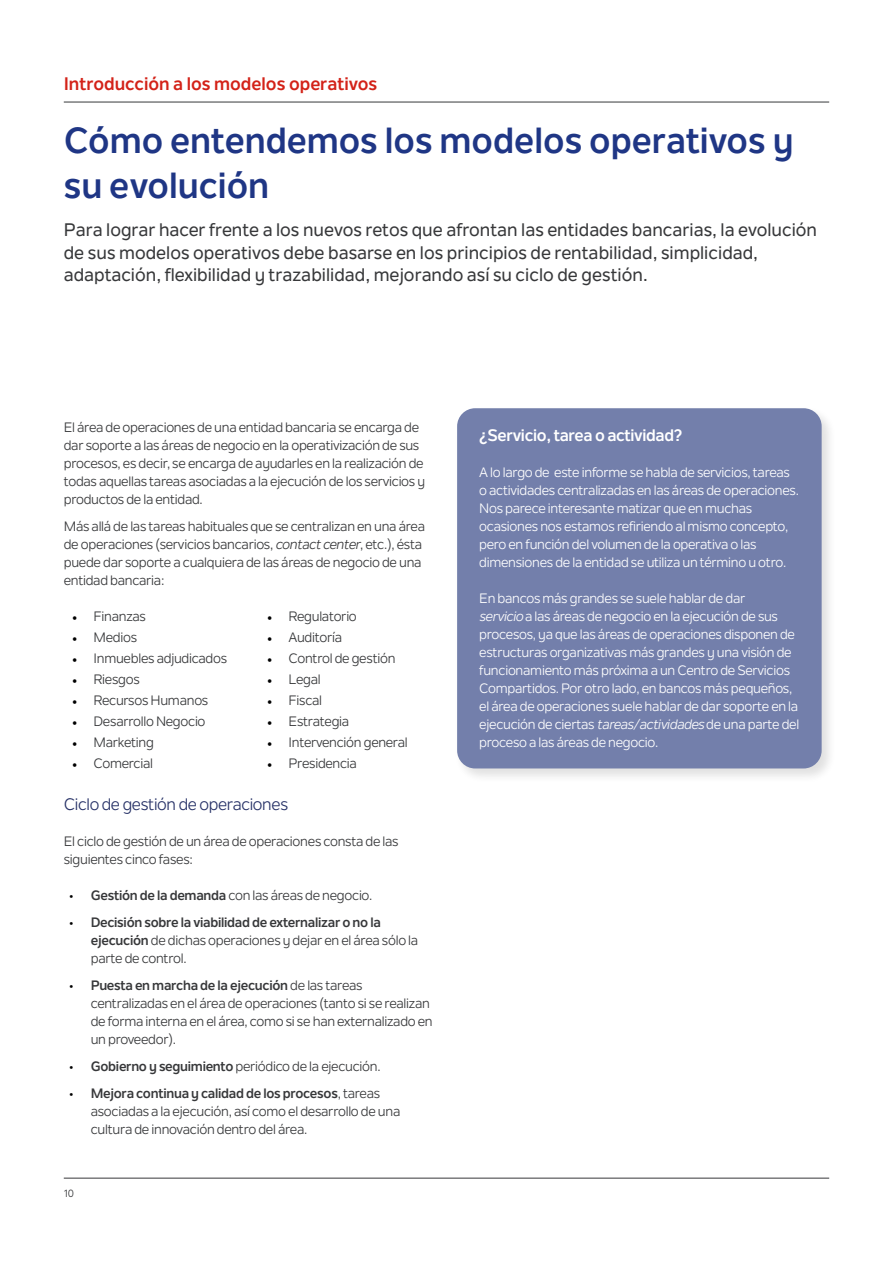
<style>
.page{position:relative;width:893px;height:1263px;background:#fff}
.page>*{position:absolute;margin:0;border:0;box-sizing:border-box;transform-origin:0 0}
.t1{font:700 36px/45px "Nolan Next";color:#1f3685}
.t2{font:500 18px/22.5px "Nolan Next";color:#37383a}
.t3{font:700 18px "Nolan Next";color:#d32218}
.t4{font:16.5px "Nolan Next";letter-spacing:-.02em;color:#273267}
.t5{font:700 16.5px "Nolan Next";letter-spacing:-.02em;color:#fff}
.t6{font:13.5px/18px "Nolan Next";letter-spacing:-.02em;color:#37383a}
.t7{font:13.5px/18px "Nolan Next";letter-spacing:-.02em;color:#fff}
.t8{font:10.5px "Nolan Next";color:#37383a}
.s1{font-style:italic}
.s2{font-family:"Minion Pro";color:#000}
.s3{font-family:"Myriad Pro";color:#000}
.s4{font-weight:700}
</style>
<div class="page">
<hr style="left:64px;top:1178px;width:765px;height:1px;background:#37383a">
<hr style="left:64px;top:102px;width:765px;height:1px;background:#37383a">
<div style="left:454px;top:405px;width:383px;height:378px;background:#000;opacity:.2"></div>
<div style="left:457px;top:408px;width:365px;height:360px;background:#737fab;border-radius:18px"></div>
<h2 class="t3" style="left:64px;top:73px;width:315px">Introducción a los modelos operativos</h2>
<h1 class="t1" style="left:64px;top:118px;width:731px">Cómo entendemos los modelos operativos y su evolución</h1>
<p class="t2" style="left:64px;top:218px;width:755px">Para lograr hacer frente a los nuevos retos que afrontan las entidades bancarias, la evolución de sus modelos operativos debe basarse en los principios de rentabilidad, simplicidad, adaptación, flexibilidad y trazabilidad, mejorando así su ciclo de gestión.</p>
<p class="t6" style="left:64px;top:418px;width:363px">El área de operaciones de una entidad bancaria se encarga de dar soporte a las áreas de negocio en la operativización de sus procesos, es decir, se encarga de ayudarles en la realización de todas aquellas tareas asociadas a la ejecución de los servicios y productos de la entidad.</p>
<p class="t6" style="left:64px;top:517px;width:363px">Más allá de las tareas habituales que se centralizan en una área de operaciones (servicios bancarios, <span class="s1">contact center</span>, etc.), ésta puede dar soporte a cualquiera de las áreas de negocio de una entidad bancaria:</p>
<p class="t6" style="left:72px;top:607px;width:75px"><span class="s2">•</span> Finanzas</p>
<p class="t6" style="left:72px;top:628px;width:66px"><span class="s2">•</span> Medios</p>
<p class="t6" style="left:72px;top:649px;width:156px"><span class="s2">•</span> Inmuebles adjudicados</p>
<p class="t6" style="left:72px;top:670px;width:69px"><span class="s2">•</span> Riesgos</p>
<p class="t6" style="left:72px;top:691px;width:138px"><span class="s2">•</span> Recursos Humanos</p>
<p class="t6" style="left:72px;top:712px;width:135px"><span class="s2">•</span> Desarrollo Negocio</p>
<p class="t6" style="left:72px;top:733px;width:83px"><span class="s2">•</span> Marketing</p>
<p class="t6" style="left:72px;top:754px;width:82px"><span class="s2">•</span> Comercial</p>
<p class="t6" style="left:267px;top:607px;width:91px"><span class="s2">•</span> Regulatorio</p>
<p class="t6" style="left:267px;top:628px;width:76px"><span class="s2">•</span> Auditoría</p>
<p class="t6" style="left:267px;top:649px;width:130px"><span class="s2">•</span> Control de gestión</p>
<p class="t6" style="left:267px;top:670px;width:55px"><span class="s2">•</span> Legal</p>
<p class="t6" style="left:267px;top:691px;width:56px"><span class="s2">•</span> Fiscal</p>
<p class="t6" style="left:267px;top:712px;width:83px"><span class="s2">•</span> Estrategia</p>
<p class="t6" style="left:267px;top:733px;width:142px"><span class="s2">•</span> Intervención general</p>
<p class="t6" style="left:267px;top:754px;width:91px"><span class="s2">•</span> Presidencia</p>
<p class="t4" style="left:64px;top:794px;width:226px">Ciclo de gestión de operaciones</p>
<p class="t6" style="left:64px;top:832px;width:336px">El ciclo de gestión de un área de operaciones consta de las siguientes cinco fases:</p>
<p class="t6" style="left:70px;top:886px;width:304px"><span class="s3">•</span> <span class="s4">Gestión de la demanda</span> con las áreas de negocio.</p>
<p class="t6" style="left:91px;top:913px;width:329px;text-indent:-21px"><span class="s3">•</span> <span class="s4">Decisión sobre la viabilidad de externalizar o no la ejecución</span> de dichas operaciones y dejar en el área sólo la parte de control.</p>
<p class="t6" style="left:91px;top:976px;width:343px;text-indent:-21px"><span class="s3">•</span> <span class="s4">Puesta en marcha de la ejecución</span> de las tareas centralizadas en el área de operaciones (tanto si se realizan de forma interna en el área, como si se han externalizado en un proveedor).</p>
<p class="t6" style="left:70px;top:1057px;width:313px"><span class="s3">•</span> <span class="s4">Gobierno y seguimiento</span> periódico de la ejecución.</p>
<p class="t6" style="left:91px;top:1084px;width:311px;text-indent:-21px"><span class="s3">•</span> <span class="s4">Mejora continua y calidad de los procesos</span>, tareas asociadas a la ejecución, así como el desarrollo de una cultura de innovación dentro del área.</p>
<p class="t8" style="left:64px;top:1187px;width:12px">10</p>
<p class="t5" style="left:479px;top:425px;width:205px">¿Servicio, tarea o actividad?</p>
<p class="t7" style="left:479px;top:463px;width:321px">A lo largo de este informe se habla de servicios, tareas o actividades centralizadas en las áreas de operaciones.<br>Nos parece interesante matizar que en muchas ocasiones nos estamos refiriendo al mismo concepto, pero en función del volumen de la operativa o las dimensiones de la entidad se utiliza un término u otro.</p>
<p class="t7" style="left:479px;top:589px;width:322px">En bancos más grandes se suele hablar de dar<br><span class="s1">servicio</span> a las áreas de negocio en la ejecución de sus procesos, ya que las áreas de operaciones disponen de estructuras organizativas más grandes y una visión de funcionamiento más próxima a un Centro de Servicios Compartidos. Por otro lado, en bancos más pequeños, el área de operaciones suele hablar de dar soporte en la ejecución de ciertas <span class="s1">tareas/actividades</span> de una parte del proceso a las áreas de negocio.</p>
</div>
